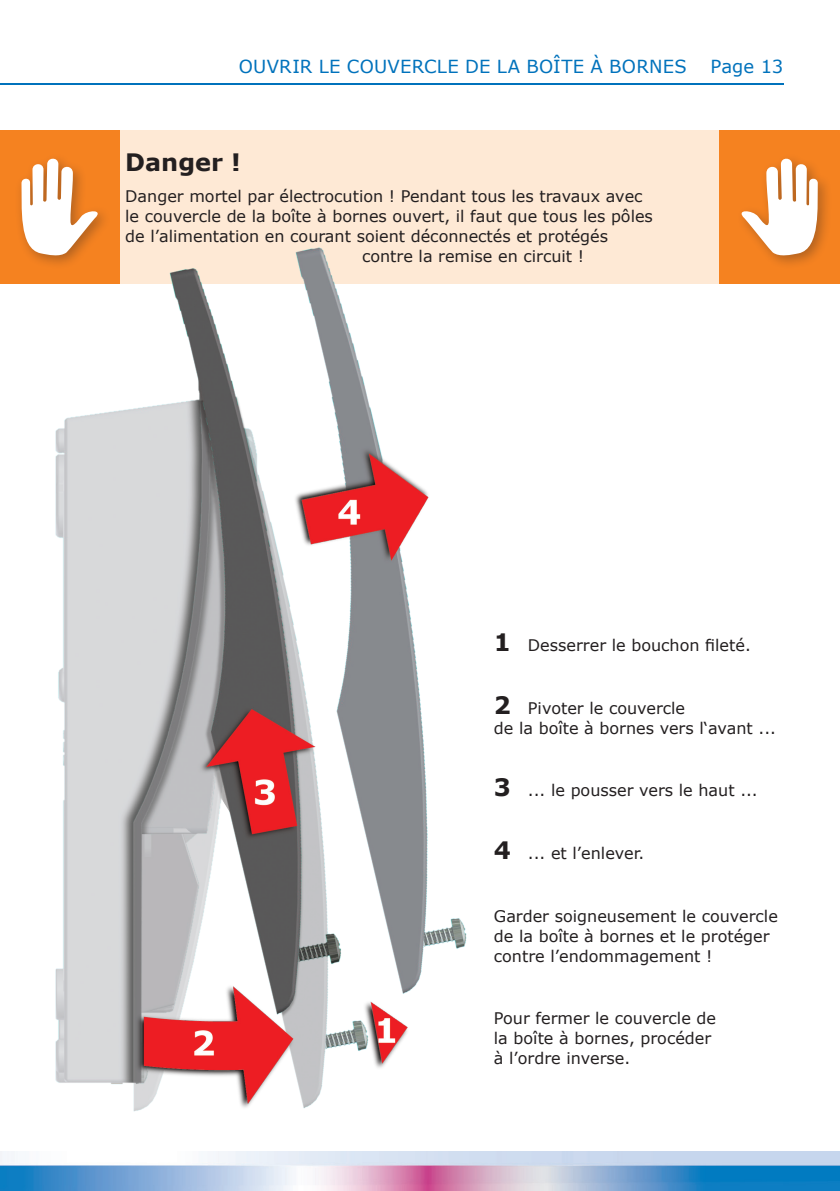
<style>
.page{position:relative;width:840px;height:1191px;background:#fff}
.page>*{position:absolute;margin:0;border:0;box-sizing:border-box;transform-origin:0 0}
.t1{font:700 24px "Verdana";color:#231f20}
.t2{font:18px "Verdana";letter-spacing:.01em;color:#0072bc}
.t3{font:16px/20px "Verdana";color:#231f20}
.s1{font-weight:700;font-size:24px}
</style>
<div class="page">
<hr style="left:0;top:84px;width:782px;height:1px;background:#0072bc">
<img style="left:0;top:1151px;width:839px;height:40px">
<div style="left:116px;top:130px;width:606px;height:153px;background:#fee9d5"></div>
<div style="left:719px;top:130px;width:120px;height:153px;background:#f58220"></div>
<div style="left:0;top:130px;width:119px;height:153px;background:#f58220"></div>
<div style="left:735px;top:152px;width:97px;height:118px;background:#231f20;opacity:.33"></div>
<svg style="left:735px;top:156px;width:85px;height:101px"></svg>
<svg style="left:20px;top:158px;width:84px;height:86px"></svg>
<img style="left:25px;top:244px;width:448px;height:868px">
<p class="t2" style="left:238px;top:54px;width:449px">OUVRIR LE COUVERCLE DE LA BOÎTE À BORNES</p>
<p class="t2" style="left:710px;top:54px;width:74px">Page 13</p>
<h1 class="t1" style="left:125px;top:146px;width:117px">Danger !</h1>
<p class="t3" style="left:125px;top:186px;width:518px">Danger mortel par électrocution ! Pendant tous les travaux avec</p>
<p class="t3" style="left:125px;top:206px;width:529px">le couvercle de la boîte à bornes ouvert, il faut que tous les pôles</p>
<p class="t3" style="left:125px;top:226px;width:484px">de l’alimentation en courant soient déconnectés et protégés</p>
<p class="t3" style="left:362px;top:246px;width:223px">contre la remise en circuit !</p>
<p class="t3" style="left:493px;top:635px;width:258px"><span class="s1">1</span> Desserrer le bouchon fileté.</p>
<p class="t3" style="left:493px;top:697px;width:283px"><span class="s1">2</span> Pivoter le couvercle<br>de la boîte à bornes vers l‘avant ...</p>
<p class="t3" style="left:493px;top:780px;width:265px"><span class="s1">3</span> ... le pousser vers le haut ...</p>
<p class="t3" style="left:493px;top:843px;width:152px"><span class="s1">4</span> ... et l’enlever.</p>
<p class="t3" style="left:493px;top:905px;width:285px">Garder soigneusement le couvercle de la boîte à bornes et le protéger contre l’endommagement !</p>
<p class="t3" style="left:493px;top:1008px;width:223px">Pour fermer le couvercle de la boîte à bornes, procéder à l’ordre inverse.</p>
</div>
